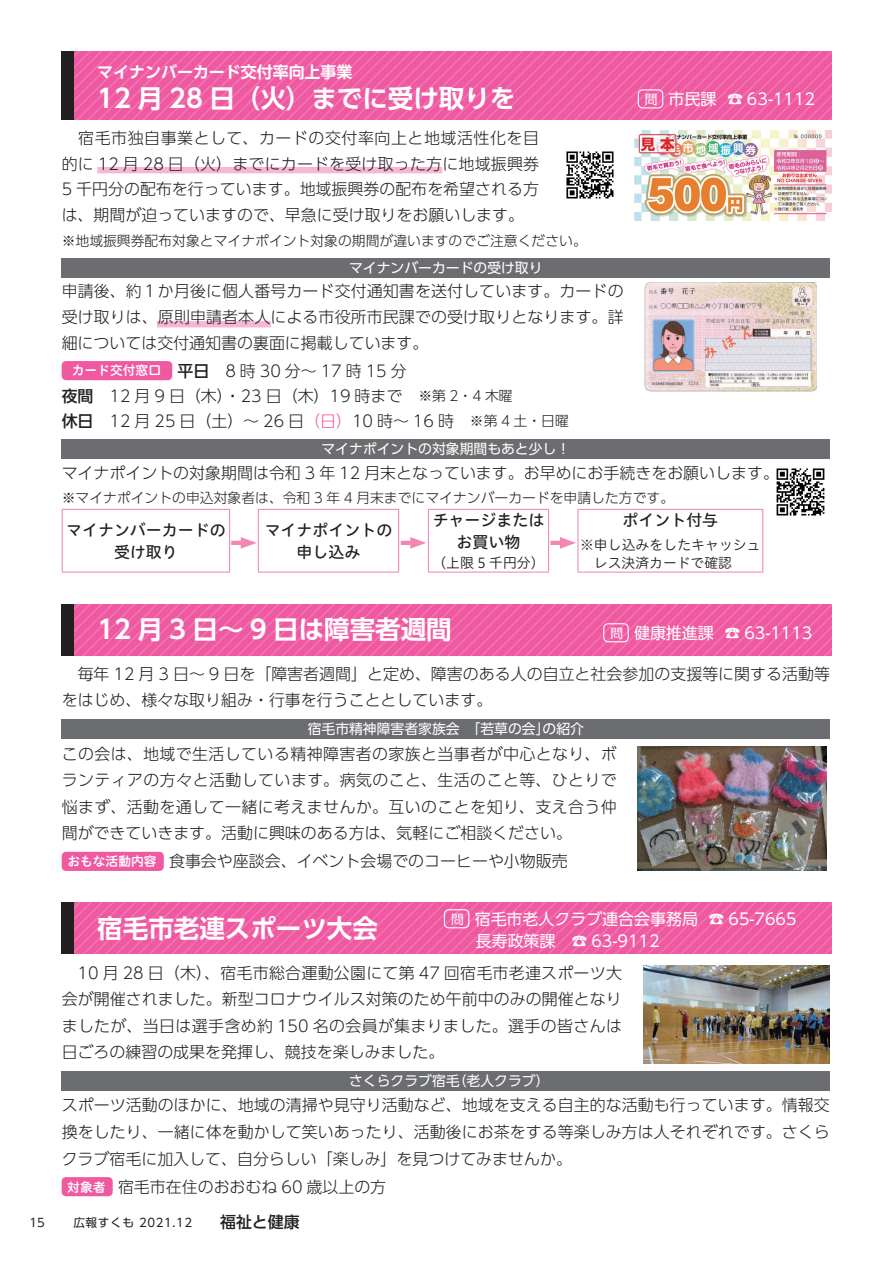
<style>
.page{position:relative;width:893px;height:1263px;background:#fff}
.page>*{position:absolute;margin:0;border:0;box-sizing:border-box;transform-origin:0 0}
.本文{font:700 25.5px "UD Shin Go Pro De";color:#fff}
.本文-2{font:300 15.9px/26.5px "UD Shin Go Pr 6";color:#231f20;text-align:justify}
.本文-3{font:15.9px "UD Shin Go Pr 6";color:#fff}
.本文-4{font:15.9px/22.4px "Hiragino UD Sans R Std W5";color:#231f20;text-align:center}
.本文-5{font:700 15.9px "UD Shin Go Pro De";color:#fff}
.本文-6{font:500 15.9px "UD Shin Go Pr 6";color:#231f20}
.本文-7{font:300 13.8px "UD Shin Go Pr 6";color:#231f20}
.本文-8{font:13.8px "UD Shin Go Pro";color:#fff}
.本文-9{font:13.8px/18px "Hiragino UD Sans R Std W3";color:#231f20}
.本文-10{font:12.75px "Hiragino UD Sans R Std N W6";color:#fff}
.情報コーナー1{font:12.75px "UD Shin Go Pro";color:#fff}
.t1{font:11.7px "UD Shin Go Pro";letter-spacing:.05em;color:#231f20}
.s1{font-weight:500}
.s2{font-size:13.8px}
.s3{color:#ef59a1}
</style>
<div class="page">
<div style="left:97px;top:167px;width:345px;height:6px;background:#f7b7d4"></div>
<div style="left:157px;top:321px;width:114px;height:6px;background:#f7b7d4"></div>
<div style="left:62px;top:258px;width:768px;height:20px;background:#6c6d70"></div>
<div style="left:62px;top:361px;width:110px;height:19px;background:#ef59a1;border-radius:4px"></div>
<div style="left:62px;top:439px;width:768px;height:19px;background:#6c6d70"></div>
<hr style="left:62px;top:509px;width:168px;height:1px;background:#f287b6">
<hr style="left:62px;top:510px;width:1px;height:61px;background:#f287b6">
<hr style="left:229px;top:510px;width:1px;height:61px;background:#f287b6">
<hr style="left:62px;top:571px;width:168px;height:2px;background:#f287b6">
<hr style="left:258px;top:509px;width:141px;height:1px;background:#f287b6">
<hr style="left:258px;top:510px;width:1px;height:61px;background:#f287b6">
<hr style="left:398px;top:510px;width:1px;height:61px;background:#f287b6">
<hr style="left:258px;top:571px;width:141px;height:2px;background:#f287b6">
<hr style="left:428px;top:509px;width:121px;height:1px;background:#f287b6">
<hr style="left:428px;top:510px;width:1px;height:61px;background:#f287b6">
<hr style="left:548px;top:510px;width:1px;height:61px;background:#f287b6">
<hr style="left:428px;top:571px;width:121px;height:2px;background:#f287b6">
<hr style="left:577px;top:509px;width:186px;height:1px;background:#f287b6">
<hr style="left:577px;top:510px;width:1px;height:61px;background:#f287b6">
<hr style="left:762px;top:510px;width:1px;height:61px;background:#f287b6">
<hr style="left:577px;top:571px;width:186px;height:2px;background:#f287b6">
<hr style="left:231px;top:541px;width:15px;height:4px;background:#f287b6">
<svg style="left:241px;top:537px;width:16px;height:12px"></svg>
<hr style="left:401px;top:541px;width:15px;height:4px;background:#f287b6">
<svg style="left:410px;top:537px;width:16px;height:12px"></svg>
<hr style="left:550px;top:541px;width:16px;height:4px;background:#f287b6">
<svg style="left:560px;top:537px;width:16px;height:12px"></svg>
<img style="left:645px;top:282px;width:172px;height:109px">
<svg style="left:74px;top:51px;width:758px;height:68px;background:#ef5ea4"></svg>
<div style="left:638px;top:89px;width:25px;height:19px;border:1px solid #fff;border-radius:4px"></div>
<div style="left:61px;top:51px;width:13px;height:68px;background:#231f20"></div>
<img style="left:566px;top:151px;width:48px;height:48px">
<img style="left:776px;top:468px;width:49px;height:48px">
<img style="left:634px;top:130px;width:197px;height:91px">
<div style="left:62px;top:719px;width:768px;height:20px;background:#6c6d70"></div>
<div style="left:62px;top:852px;width:102px;height:19px;background:#ef59a1;border-radius:4px"></div>
<img style="left:638px;top:747px;width:189px;height:124px">
<svg style="left:74px;top:604px;width:757px;height:51px;background:#ef5ea4"></svg>
<div style="left:603px;top:623px;width:26px;height:19px;border:1px solid #fff;border-radius:4px"></div>
<div style="left:61px;top:604px;width:13px;height:51px;background:#231f20"></div>
<div style="left:62px;top:1071px;width:768px;height:19px;background:#6c6d70"></div>
<div style="left:62px;top:1177px;width:51px;height:19px;background:#ef59a1;border-radius:4px"></div>
<img style="left:643px;top:966px;width:187px;height:97px">
<svg style="left:74px;top:903px;width:757px;height:51px;background:#ef5ea4"></svg>
<div style="left:444px;top:909px;width:25px;height:19px;border:1px solid #fff;border-radius:4px"></div>
<div style="left:61px;top:903px;width:13px;height:51px;background:#231f20"></div>
<p class="本文-5" style="left:97px;top:59px;width:257px">マイナンバーカード交付率向上事業</p>
<p class="本文" style="left:97px;top:77px;width:420px">12 月 28 日（火）までに受け取りを</p>
<p class="本文-2" style="left:62px;top:125px;width:479px;line-height:25.5px">　宿毛市独自事業として、カードの交付率向上と地域活性化を目的に 12 月 28 日（火）までにカードを受け取った方に地域振興券5 千円分の配布を行っています。地域振興券の配布を希望される方は、期間が迫っていますので、早急に受け取りをお願いします。</p>
<p class="本文-7" style="left:62px;top:229px;width:527px">※地域振興券配布対象とマイナポイント対象の期間が違いますのでご注意ください。</p>
<p class="本文-8" style="left:349px;top:257px;width:195px">マイナンバーカードの受け取り</p>
<p class="本文-2" style="left:62px;top:278px;width:563px;line-height:25.5px">申請後、約１か月後に個人番号カード交付通知書を送付しています。カードの受け取りは、原則申請者本人による市役所市民課での受け取りとなります。詳細については交付通知書の裏面に掲載しています。</p>
<p class="本文-2" style="left:178px;top:357px;width:231px"><span class="s1">平日</span>　8 時 30 分～ 17 時 15 分</p>
<p class="本文-10" style="left:72px;top:361px;width:91px">カード交付窓口</p>
<p class="本文-2" style="left:62px;top:382px;width:372px"><span class="s1">夜間</span>　12 月 9 日（木）・23 日（木）19 時まで　<span class="s2">※</span></p>
<p class="本文-7" style="left:432px;top:384px;width:82px">第2・4木曜</p>
<p class="情報コーナー1" style="left:645px;top:89px;width:14px">問</p>
<p class="本文-3" style="left:669px;top:86px;width:49px">市民課</p>
<p class="本文-3" style="left:727px;top:86px;width:90px">☎ 63-1112</p>
<p class="本文-2" style="left:62px;top:407px;width:424px"><span class="s1">休日</span>　12 月 25 日（土）～ 26 日<span class="s3">（日）</span>10 時～ 16 時　<span class="s2">※</span></p>
<p class="本文-8" style="left:321px;top:437px;width:250px">マイナポイントの対象期間もあと少し!</p>
<p class="本文-2" style="left:62px;top:459px;width:719px">マイナポイントの対象期間は令和 3 年 12 月末となっています。お早めにお手続きをお願いします。</p>
<p class="本文-7" style="left:62px;top:486px;width:614px">※マイナポイントの申込対象者は、令和 3 年 4 月末までにマイナンバーカードを申請した方です。</p>
<p class="本文-4" style="left:66px;top:518px;width:161px">マイナンバーカードの受け取り</p>
<p class="本文-4" style="left:265px;top:518px;width:129px">マイナポイントの申し込み</p>
<p class="本文-4" style="left:433px;top:507px;width:113px">チャージまたはお買い物</p>
<p class="本文-9" style="left:432px;top:553px;width:114px">（上限 5 千円分(</p>
<p class="本文-7" style="left:484px;top:410px;width:87px">第4 土・日曜</p>
<p class="本文-4" style="left:622px;top:507px;width:97px">ポイント付与</p>
<p class="本文-9" style="left:594px;top:535px;width:168px;text-indent:-14px">※申し込みをしたキャッシュレス決済カードで確認</p>
<p class="t1" style="left:29px;top:1213px;width:17px">15</p>
<p class="本文" style="left:97px;top:609px;width:356px">12 月 3 日～ 9 日は障害者週間</p>
<p class="情報コーナー1" style="left:610px;top:622px;width:14px">問</p>
<p class="本文-3" style="left:634px;top:620px;width:81px">健康推進課</p>
<p class="本文-3" style="left:724px;top:620px;width:90px">☎ 63-1113</p>
<p class="本文-2" style="left:62px;top:660px;width:770px">　毎年 12 月 3 日～ 9 日を「障害者週間」と定め、障害のある人の自立と社会参加の支援等に関する活動等をはじめ、様々な取り組み・行事を行うこととしています。</p>
<p class="本文-8" style="left:543px;top:718px;width:43px">の紹介</p>
<p class="本文-8" style="left:308px;top:718px;width:243px">宿毛市精神障害者家族会　「若草の会」</p>
<p class="本文-2" style="left:62px;top:740px;width:557px">この会は、地域で生活している精神障害者の家族と当事者が中心となり、ボランティアの方々と活動しています。病気のこと、生活のこと等、ひとりで悩まず、活動を通して一緒に考えませんか。互いのことを知り、支え合う仲間ができていきます。活動に興味のある方は、気軽にご相談ください。</p>
<p class="本文-2" style="left:169px;top:847px;width:400px">食事会や座談会、イベント会場でのコーヒーや小物販売</p>
<p class="本文-10" style="left:67px;top:852px;width:91px">おもな活動内容</p>
<p class="本文-3" style="left:475px;top:906px;width:225px">宿毛市老人クラブ連合会事務局</p>
<p class="本文" style="left:97px;top:908px;width:282px">宿毛市老連スポーツ大会</p>
<p class="本文-3" style="left:709px;top:906px;width:90px">☎ 65-7665</p>
<p class="情報コーナー1" style="left:451px;top:908px;width:14px">問</p>
<p class="本文-3" style="left:444px;top:928px;width:113px">　　長寿政策課</p>
<p class="本文-3" style="left:571px;top:928px;width:90px">☎ 63-9112</p>
<p class="本文-2" style="left:62px;top:959px;width:562px">　10 月 28 日（木）、宿毛市総合運動公園にて第 47 回宿毛市老連スポーツ大会が開催されました。新型コロナウイルス対策のため午前中のみの開催となりましたが、当日は選手含め約 150 名の会員が集まりました。選手の皆さんは日ごろの練習の成果を発揮し、競技を楽しみました。</p>
<p class="本文-8" style="left:453px;top:1069px;width:98px">（老人クラブ(</p>
<p class="本文-8" style="left:349px;top:1069px;width:112px">さくらクラブ宿毛</p>
<p class="本文-2" style="left:62px;top:1091px;width:770px">スポーツ活動のほかに、地域の清掃や見守り活動など、地域を支える自主的な活動も行っています。情報交換をしたり、一緒に体を動かして笑いあったり、活動後にお茶をする等楽しみ方は人それぞれです。さくらクラブ宿毛に加入して、自分らしい「楽しみ」を見つけてみませんか。</p>
<p class="本文-2" style="left:118px;top:1173px;width:270px">宿毛市在住のおおむね 60 歳以上の方</p>
<p class="本文-10" style="left:67px;top:1177px;width:40px">対象者</p>
<p class="t1" style="left:73px;top:1213px;width:120px">広報すくも 2021.12</p>
<p class="本文-6" style="left:220px;top:1209px;width:81px">福祉と健康</p>
</div>
